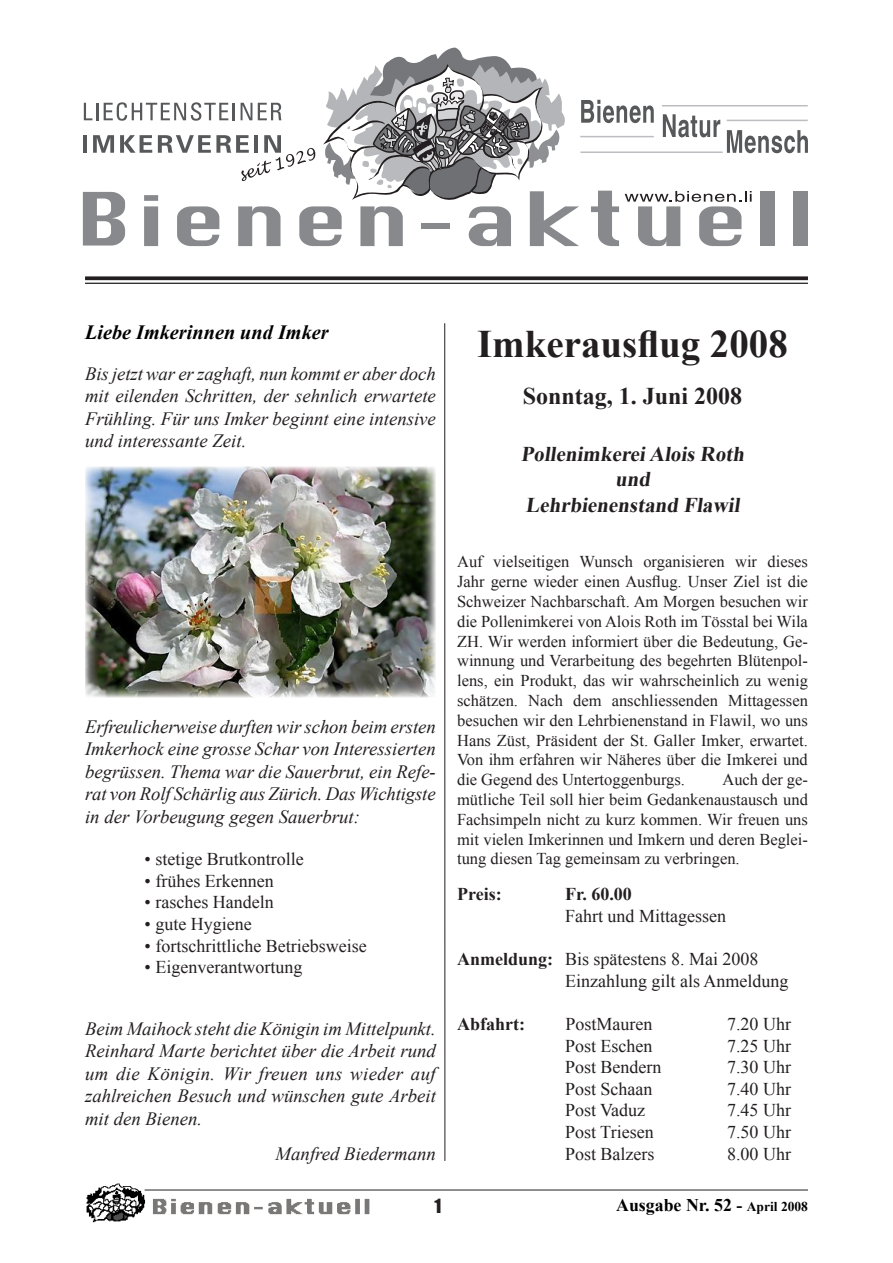
<style>
.page{position:relative;width:893px;height:1263px;background:#fff}
.page>*{position:absolute;margin:0;border:0;box-sizing:border-box;transform-origin:0 0}
.t1{font:700 39px "Times New Roman";color:#231f20}
.t2{font:700 24px "Times New Roman";color:#231f20}
.t3{font:700 21px "Times New Roman";color:#231f20}
.t4{font:italic 700 20.25px "Times New Roman";color:#000}
.t5{font:italic 18.75px/22.5px "Times New Roman";color:#231f20;text-align:justify}
.t6{font:18px "Times New Roman";color:#231f20}
.t7{font:700 18px "Times New Roman";color:#231f20}
.t8{font:700 17.85px "Times New Roman";color:#000}
.t9{font:16.5px/19.8px "Times New Roman";color:#231f20;text-align:justify}
.s1{font-weight:700}
.s2{font-size:13.5px}
</style>
<div class="page">
<img style="left:86px;top:1183px;width:285px;height:39px">
<hr style="left:145px;top:1189px;width:663px;height:1px;background:#231f20">
<svg style="left:85px;top:276px;width:723px;height:4px;background:#393637"></svg>
<hr style="left:85px;top:283px;width:723px;height:1px;background:#231f20">
<hr style="left:444px;top:323px;width:1px;height:838px;background:#231f20">
<svg style="left:83px;top:48px;width:725px;height:198px"></svg>
<hr style="left:662px;top:105px;width:146px;height:1px;background:#bcbdc0">
<hr style="left:727px;top:120px;width:81px;height:1px;background:#bcbdc0">
<hr style="left:580px;top:136px;width:74px;height:1px;background:#bcbdc0">
<hr style="left:580px;top:151px;width:143px;height:2px;background:#bcbdc0">
<img style="left:85px;top:467px;width:351px;height:230px">
<p class="t4" style="left:85px;top:318px;width:245px">Liebe Imkerinnen und Imker</p>
<p class="t5" style="left:85px;top:362px;width:352px">Bis jetzt war er zaghaft, nun kommt er aber doch mit eilenden Schritten, der sehnlich erwartete Frühling. Für uns Imker beginnt eine intensive und interessante Zeit.</p>
<p class="t5" style="left:85px;top:715px;width:352px">Erfreulicherweise durften wir schon beim ersten Imkerhock eine grosse Schar von Interessierten begrüssen. Thema war die Sauerbrut, ein Refe&shy;rat von Rolf Schärlig aus Zürich. Das Wichtigste in der Vorbeugung gegen Sauerbrut:</p>
<p class="t6" style="left:145px;top:847px;width:161px">• stetige Brutkontrolle</p>
<p class="t6" style="left:145px;top:868px;width:131px">• frühes Erkennen</p>
<p class="t6" style="left:145px;top:890px;width:131px">• rasches Handeln</p>
<p class="t6" style="left:145px;top:912px;width:109px">• gute Hygiene</p>
<p class="t6" style="left:145px;top:933px;width:224px">• fortschrittliche Betriebsweise</p>
<p class="t6" style="left:145px;top:955px;width:159px">• Eigenverantwortung</p>
<p class="t5" style="left:85px;top:1017px;width:352px">Beim Maihock steht die Königin im Mittelpunkt.<br>Reinhard Marte berichtet über die Arbeit rund um die Königin. Wir freuen uns wieder auf zahlreichen Besuch und wünschen gute Arbeit mit den Bienen.</p>
<p class="t5" style="left:276px;top:1141px;width:162px">Manfred Biedermann</p>
<p class="t1" style="left:477px;top:317px;width:312px">Imkerausflug 2008</p>
<p class="t2" style="left:523px;top:379px;width:221px">Sonntag, 1. Juni 2008</p>
<p class="t3" style="left:521px;top:440px;width:229px">PollenimkereiAlois Roth</p>
<p class="t3" style="left:615px;top:465px;width:40px">und</p>
<p class="t3" style="left:525px;top:490px;width:220px">Lehrbienenstand Flawil</p>
<p class="t9" style="left:457px;top:552px;width:352px">Auf vielseitigen Wunsch organisieren wir dieses Jahr gerne wieder einen Ausflug. Unser Ziel ist die Schweizer Nachbarschaft. Am Morgen besuchen wir die Pollenimkerei von Alois Roth im Tösstal bei Wila ZH. Wir werden informiert über die Bedeutung, Ge&shy;winnung und Verarbeitung des begehrten Blütenpol&shy;lens, ein Produkt, das wir wahrscheinlich zu wenig schätzen. Nach dem anschliessenden Mittagessen besuchen wir den Lehrbienenstand in Flawil, wo uns Hans Züst, Präsident der St. Galler Imker, erwartet.<br>Von ihm erfahren wir Näheres über die Imkerei und die Gegend des Untertoggenburgs.</p>
<p class="t9" style="left:457px;top:769px;width:352px;text-indent:265px">Auch der ge&shy;mütliche Teil soll hier beim Gedankenaustausch und Fachsimpeln nicht zu kurz kommen. Wir freuen uns mit vielen Imkerinnen und Imkern und deren Beglei&shy;tung diesen Tag gemeinsam zu verbringen.</p>
<p class="t7" style="left:457px;top:882px;width:46px">Preis:</p>
<p class="t7" style="left:565px;top:882px;width:68px">Fr. 60.00</p>
<p class="t6" style="left:565px;top:904px;width:162px">Fahrt und Mittagessen</p>
<p class="t6" style="left:457px;top:947px;width:303px"><span class="s1">Anmeldung:</span> Bis spätestens 8. Mai 2008</p>
<p class="t6" style="left:565px;top:969px;width:225px">Einzahlung gilt als Anmeldung</p>
<p class="t7" style="left:457px;top:1011px;width:69px">Abfahrt:</p>
<p class="t6" style="left:566px;top:1012px;width:88px">PostMauren</p>
<p class="t6" style="left:727px;top:1012px;width:65px">7.20 Uhr</p>
<p class="t6" style="left:565px;top:1033px;width:89px">Post Eschen</p>
<p class="t6" style="left:727px;top:1033px;width:65px">7.25 Uhr</p>
<p class="t6" style="left:565px;top:1055px;width:98px">Post Bendern</p>
<p class="t6" style="left:727px;top:1055px;width:65px">7.30 Uhr</p>
<p class="t6" style="left:565px;top:1077px;width:89px">Post Schaan</p>
<p class="t6" style="left:727px;top:1077px;width:65px">7.40 Uhr</p>
<p class="t6" style="left:565px;top:1098px;width:82px">Post Vaduz</p>
<p class="t6" style="left:727px;top:1098px;width:65px">7.45 Uhr</p>
<p class="t6" style="left:565px;top:1120px;width:90px">Post Triesen</p>
<p class="t6" style="left:727px;top:1120px;width:65px">7.50 Uhr</p>
<p class="t6" style="left:565px;top:1141px;width:91px">Post Balzers</p>
<p class="t6" style="left:727px;top:1141px;width:65px">8.00 Uhr</p>
<p class="t8" style="left:616px;top:1193px;width:193px">Ausgabe Nr. 52 - <span class="s2">April 2008</span></p>
</div>
